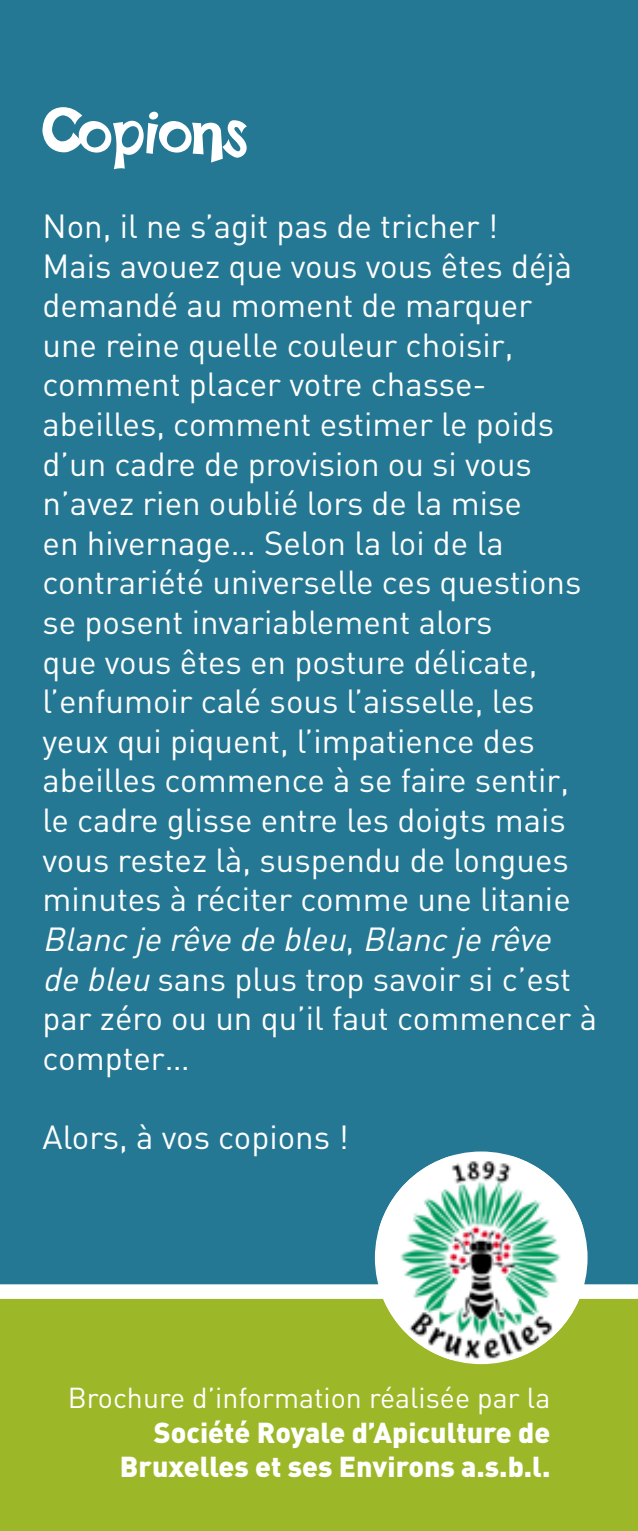
<style>
.page{position:relative;width:638px;height:1531px;background:#fff}
.page>*{position:absolute;margin:0;border:0;box-sizing:border-box;transform-origin:0 0}
.t1{font:73.8px "Happy Sans";color:#fff}
.t2{font:33px/39.6px "DIN";color:#fff}
.t3{font:900 28.5px/34.2px "DIN";color:#fff;text-align:right}
.t4{font:28.5px "DIN";color:#fff}
.s1{font-style:italic}
</style>
<div class="page">
<div style="left:0;top:0;width:638px;height:1303px;background:#257894"></div>
<div style="left:0;top:1284px;width:638px;height:247px;background:#9cb828"></div>
<img style="left:379px;top:1156px;width:204px;height:204px">
<h1 class="t1" style="left:43px;top:90px;width:207px">Copions</h1>
<p class="t2" style="left:43px;top:206px;width:556px">Non, il ne s’agit pas de tricher !<br>Mais avouez que vous vous êtes déjà demandé au moment de marquer<br>une reine quelle couleur choisir, comment placer votre chasse&shy;abeilles, comment estimer le poids d’un cadre de provision ou si vous n’avez rien oublié lors de la mise<br>en hivernage… Selon la loi de la contrariété universelle ces questions se posent invariablement alors<br>que vous êtes en posture délicate, l’enfumoir calé sous l’aisselle, les yeux qui piquent, l’impatience des abeilles commence à se faire sentir, le cadre glisse entre les doigts mais vous restez là, suspendu de longues minutes à réciter comme une litanie <span class="s1">Blanc je rêve de bleu</span>, <span class="s1">Blanc je rêve de bleu</span> sans plus trop savoir si c’est par zéro ou un qu’il faut commencer à compter…</p>
<p class="t2" style="left:43px;top:1116px;width:308px">Alors, à vos copions !</p>
<p class="t4" style="left:68px;top:1380px;width:484px">Brochure d’information réalisée par la</p>
<p class="t3" style="left:120px;top:1413px;width:432px">Société Royale d’Apiculture de<br>Bruxelles et ses Environs a.s.b.l.</p>
</div>
